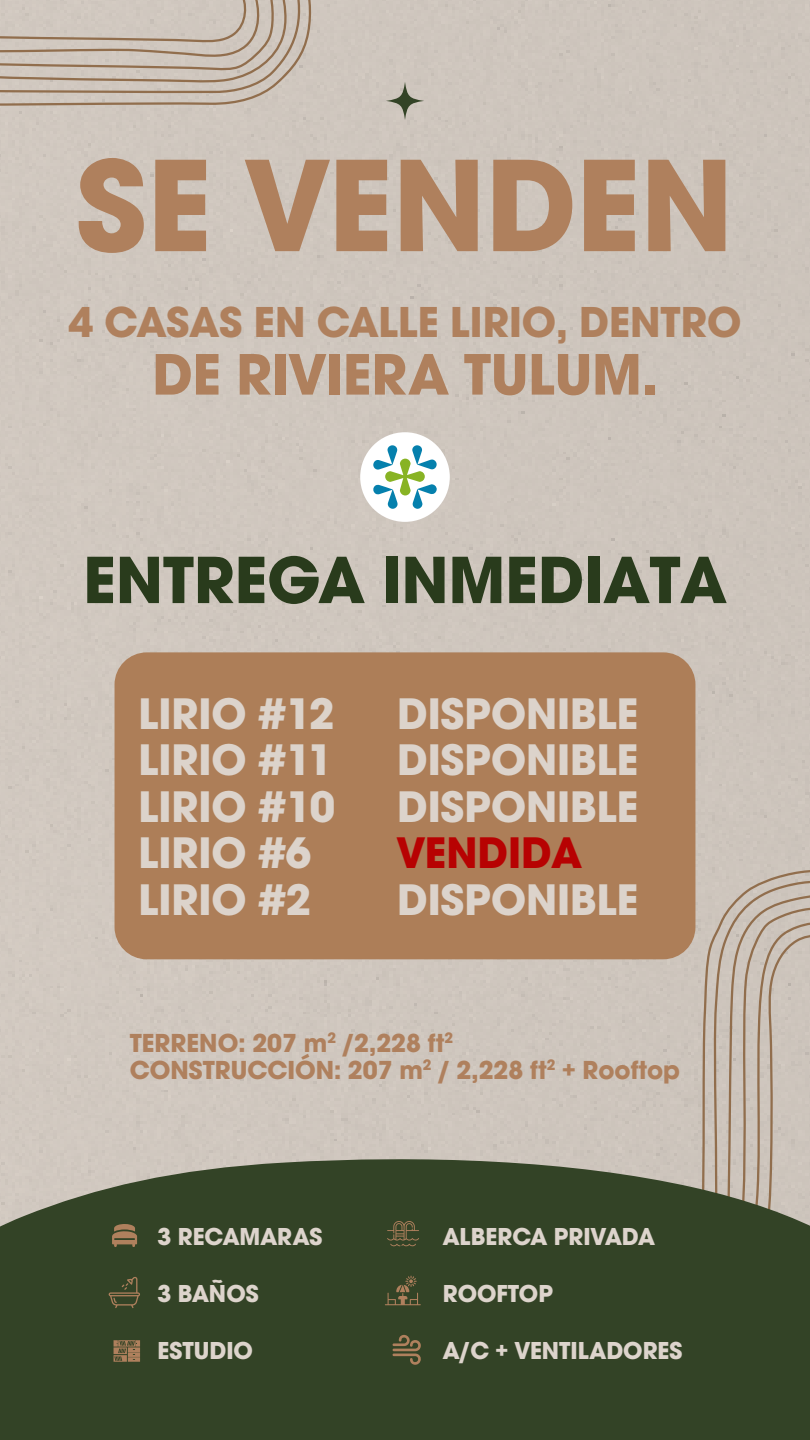
<style>
.page{position:relative;width:810px;height:1440px;background:#fff}
.page>*{position:absolute;margin:0;border:0;box-sizing:border-box;transform-origin:0 0}
.t1{font:700 137.1px "Avant Garde Md ITC";color:#af805d}
.t2{font:700 69.53px "Avant Garde Md ITC";color:#293b1c}
.t3{font:700 60.82px "Avant Garde Md ITC";color:#af805d}
.t4{font:700 46.05px/46.6px "Avant Garde Md ITC";color:#dcd3cb}
.t5{font:700 46.05px "Avant Garde Md ITC";color:#b70202}
.t6{font:700 45.08px "Avant Garde Md ITC";color:#af805d}
.t7{font:700 27.15px/26.9px "Avant Garde Md ITC";color:#af805d}
.t8{font:700 25.5px "Avant Garde Md ITC";color:#ddd4cc}
</style>
<div class="page">
<div style="left:0;top:0;width:810px;height:1155px;background:#cfc6be"></div>
<svg style="left:701px;top:868px;width:109px;height:287px;background:#c5b9ae"></svg>
<svg style="left:0;top:0;width:313px;height:106px;background:#c7bbaf"></svg>
<div style="left:360px;top:432px;width:90px;height:90px;background:#fff;border-radius:50%"></div>
<svg style="left:373px;top:445px;width:64px;height:64px"></svg>
<svg style="left:0;top:1155px;width:810px;height:285px;background:#3f4d32"></svg>
<svg style="left:109px;top:1277px;width:31px;height:31px"></svg>
<svg style="left:112px;top:1224px;width:25px;height:23px"></svg>
<svg style="left:114px;top:1340px;width:26px;height:22px"></svg>
<svg style="left:385px;top:1276px;width:36px;height:29px"></svg>
<svg style="left:387px;top:1221px;width:32px;height:26px"></svg>
<svg style="left:392px;top:1334px;width:30px;height:31px"></svg>
<svg style="left:386px;top:82px;width:38px;height:38px"></svg>
<div style="left:115px;top:652px;width:580px;height:307px;background:#ad7e58;border-radius:32px"></div>
<h1 class="t1" style="left:77px;top:122px;width:658px">SE VENDEN</h1>
<p class="t6" style="left:69px;top:294px;width:674px">4 CASAS EN CALLE LIRIO, DENTRO</p>
<h3 class="t3" style="left:152px;top:337px;width:507px">DE RIVIERA TULUM.</h3>
<h2 class="t2" style="left:83px;top:538px;width:645px">ENTREGA INMEDIATA</h2>
<p class="t4" style="left:139px;top:689px;width:198px">LIRIO #12<br>LIRIO #11<br>LIRIO #10<br>LIRIO #6<br>LIRIO #2</p>
<p class="t4" style="left:397px;top:689px;width:243px;text-align:justify">DISPONIBLE DISPONIBLE DISPONIBLE</p>
<p class="t5" style="left:397px;top:825px;width:186px">VENDIDA</p>
<p class="t4" style="left:397px;top:876px;width:243px">DISPONIBLE</p>
<p class="t7" style="left:130px;top:1030px;width:552px">TERRENO: 207 m<sup>2</sup> /2,228 ft<sup>2<br></sup>CONSTRUCCIÓN: 207 m<sup>2</sup> / 2,228 ft<sup>2</sup> + Rooftop</p>
<p class="t8" style="left:157px;top:1221px;width:167px">3 RECAMARAS</p>
<p class="t8" style="left:157px;top:1278px;width:103px">3 BAÑOS</p>
<p class="t8" style="left:157px;top:1335px;width:97px">ESTUDIO</p>
<p class="t8" style="left:443px;top:1221px;width:214px">ALBERCA PRIVADA</p>
<p class="t8" style="left:443px;top:1278px;width:112px">ROOFTOP</p>
<p class="t8" style="left:443px;top:1335px;width:241px">A/C + VENTILADORES</p>
</div>
